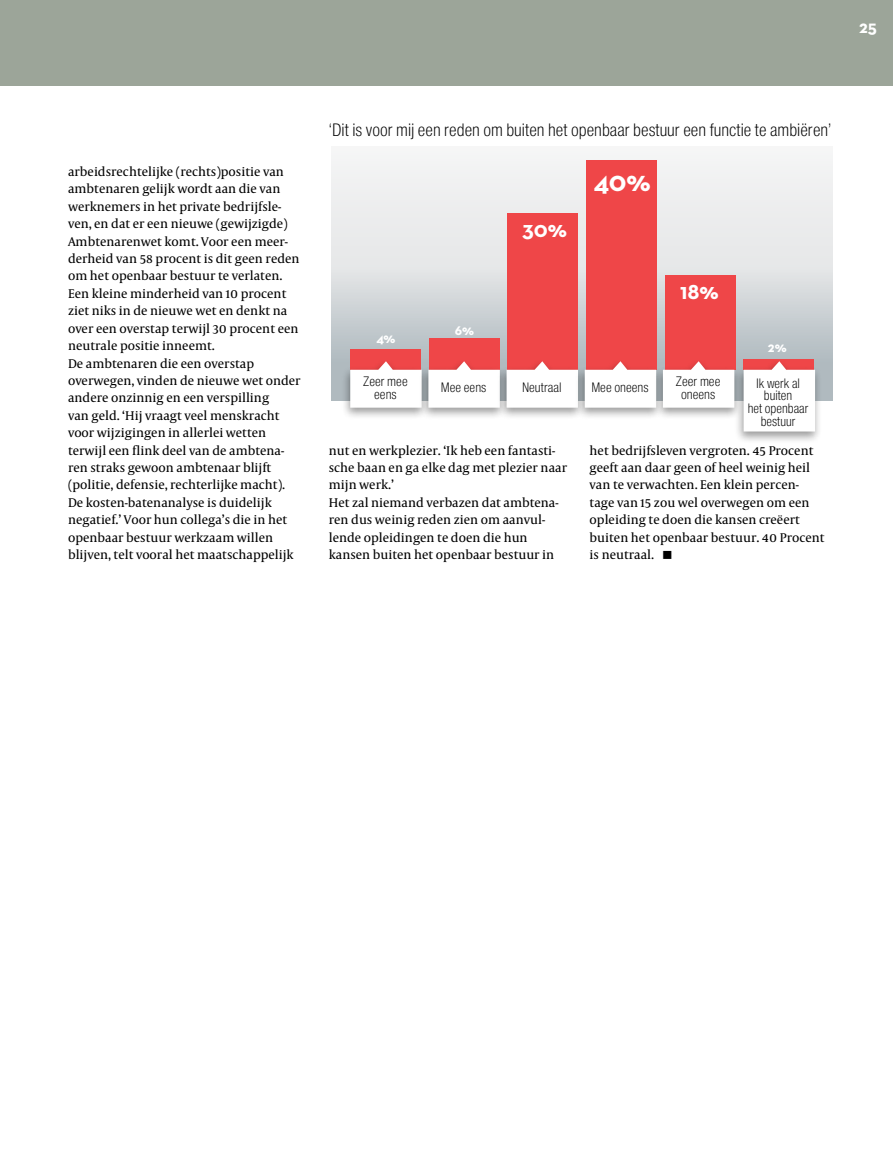
<style>
.page{position:relative;width:893px;height:1149px;background:#fff}
.page>*{position:absolute;margin:0;border:0;box-sizing:border-box;transform-origin:0 0}
.t1{font:700 28.95px "Neutraface 2 Text";color:#fff}
.t2{font:700 22.95px "Neutraface 2 Text";color:#fff}
.t3{font:18.75px "Nimbus San DCE Ligh Cond";color:#000}
.t4{font:700 18px "Neutraface 2 Text";color:#fff}
.t5{font:14.25px/12.9px "Nimbus San DCE Ligh Cond";color:#000;text-align:center}
.t6{font:14.25px/12.9px "Nimbus San DCE Ligh Cond";color:#000;text-align:center;scale:.96 1}
.t7{font:700 14.25px "Neutraface 2 Text";color:#fff}
.t8{font:12.9px/17.4px "Capitolium News";color:#000}
</style>
<div class="page">
<div style="left:332px;top:147px;width:500px;height:253px;background:linear-gradient(to bottom,#fffffe,#adb7bc)"></div>
<div style="left:665px;top:276px;width:70px;height:94px;background:#ef4648"></div>
<div style="left:586px;top:161px;width:71px;height:209px;background:#ef4648"></div>
<div style="left:507px;top:213px;width:71px;height:157px;background:#ef4648"></div>
<div style="left:429px;top:338px;width:71px;height:32px;background:#ef4648"></div>
<div style="left:350px;top:349px;width:71px;height:21px;background:#ef4648"></div>
<div style="left:341px;top:358px;width:88px;height:62px;background:#000;opacity:.4"></div>
<svg style="left:350px;top:361px;width:69px;height:46px"></svg>
<div style="left:419px;top:358px;width:88px;height:62px;background:#000;opacity:.4"></div>
<svg style="left:428px;top:361px;width:69px;height:46px"></svg>
<div style="left:497px;top:358px;width:88px;height:62px;background:#000;opacity:.4"></div>
<svg style="left:507px;top:361px;width:69px;height:46px"></svg>
<div style="left:576px;top:358px;width:88px;height:62px;background:#000;opacity:.4"></div>
<svg style="left:585px;top:361px;width:69px;height:46px"></svg>
<div style="left:654px;top:358px;width:88px;height:62px;background:#000;opacity:.4"></div>
<svg style="left:663px;top:361px;width:71px;height:46px"></svg>
<div style="left:734px;top:358px;width:89px;height:86px;background:#000;opacity:.4"></div>
<svg style="left:744px;top:361px;width:71px;height:70px"></svg>
<div style="left:0;top:0;width:893px;height:85px;background:#9ca599"></div>
<h3 class="t4" style="left:859px;top:15px;width:19px">25</h3>
<p class="t8" style="left:68px;top:163px;width:234px">arbeidsrechtelijke (rechts)positie van ambtenaren gelijk wordt aan die van werknemers in het private bedrijfsle&shy;ven, en dat er een nieuwe (gewijzigde)<br>Ambtenarenwet komt. Voor een meer&shy;derheid van 58 procent is dit geen reden om het openbaar bestuur te verlaten.<br>Een kleine minderheid van 10 procent ziet niks in de nieuwe wet en denkt na over een overstap terwijl 30 procent een neutrale positie inneemt.<br>De ambtenaren die een overstap overwegen, vinden de nieuwe wet onder andere onzinnig en een verspilling<br>van geld. ‘Hij vraagt veel menskracht voor wijzigingen in allerlei wetten terwijl een flink deel van de ambtena&shy;ren straks gewoon ambtenaar blijft (politie, defensie, rechterlijke macht).<br>De kosten-batenanalyse is duidelijk negatief.’ Voor hun collega’s die in het openbaar bestuur werkzaam willen blijven, telt vooral het maatschappelijk</p>
<h3 class="t3" style="left:329px;top:120px;width:504px">‘Dit is voor mij een reden om buiten het openbaar bestuur een functie te ambiëren’</h3>
<h1 class="t1" style="left:594px;top:162px;width:58px">40%</h1>
<h2 class="t2" style="left:522px;top:215px;width:46px">30%</h2>
<p class="t7" style="left:376px;top:329px;width:21px">4%</p>
<p class="t7" style="left:455px;top:320px;width:21px">6%</p>
<h2 class="t2" style="left:680px;top:276px;width:40px">18%</h2>
<p class="t5" style="left:363px;top:375px;width:46px">Zeer mee eens</p>
<p class="t5" style="left:441px;top:381px;width:47px">Mee eens</p>
<p class="t5" style="left:522px;top:381px;width:41px">Neutraal</p>
<p class="t5" style="left:591px;top:381px;width:59px">Mee oneens</p>
<p class="t5" style="left:676px;top:375px;width:46px">Zeer mee oneens</p>
<p class="t7" style="left:768px;top:338px;width:20px">2%</p>
<p class="t6" style="left:748px;top:376px;width:65px">Ik werk al buiten<br>het openbaar bestuur</p>
<p class="t8" style="left:329px;top:442px;width:240px">nut en werkplezier. ‘Ik heb een fantasti&shy;sche baan en ga elke dag met plezier naar mijn werk.’<br>Het zal niemand verbazen dat ambtena&shy;ren dus weinig reden zien om aanvul&shy;lende opleidingen te doen die hun kansen buiten het openbaar bestuur in</p>
<p class="t8" style="left:590px;top:442px;width:236px">het bedrijfsleven vergroten. 45 Procent geeft aan daar geen of heel weinig heil van te verwachten. Een klein percen&shy;tage van 15 zou wel overwegen om een opleiding te doen die kansen creëert buiten het openbaar bestuur. 40 Procent is neutraal. ■</p>
</div>
